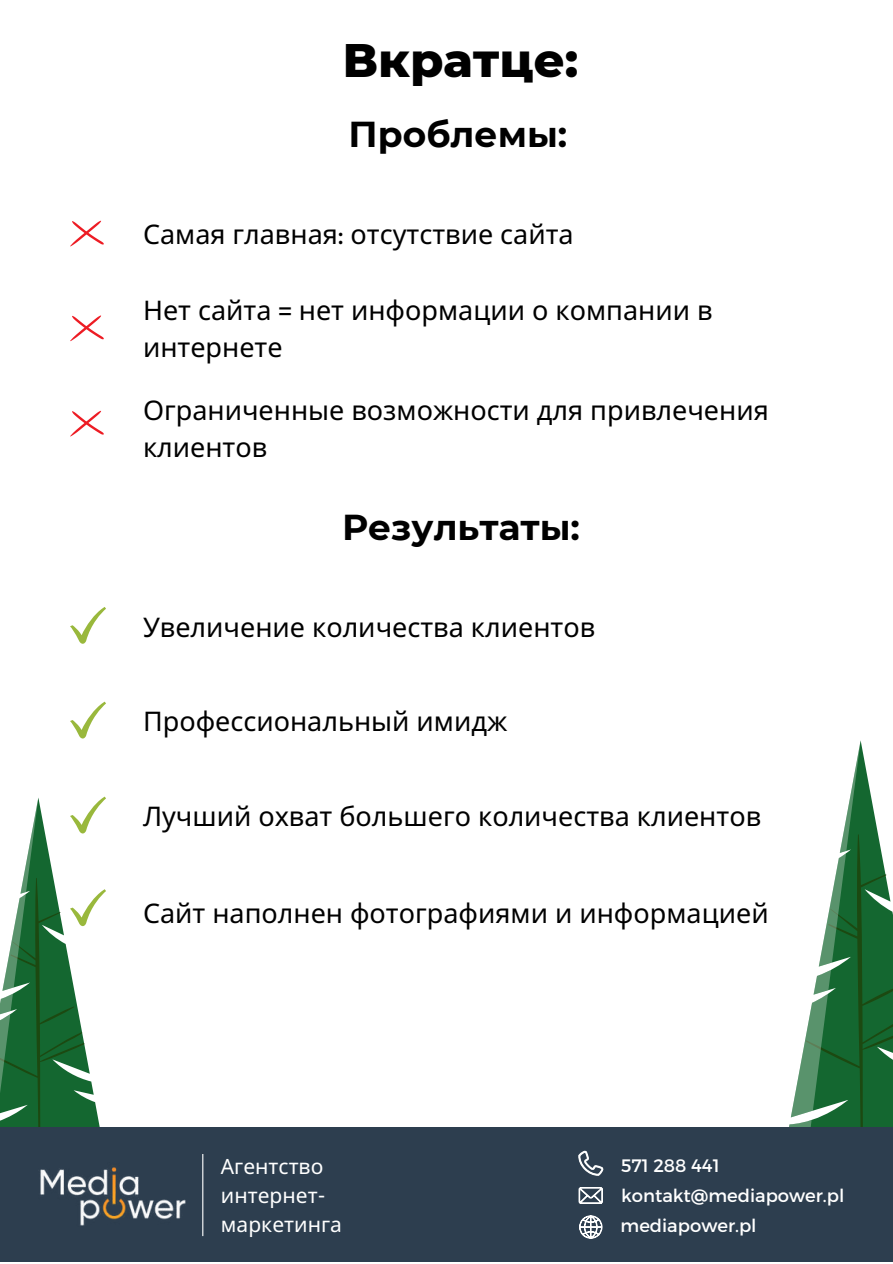
<style>
.page{position:relative;width:893px;height:1264px;background:#fff}
.page>*{position:absolute;margin:0;border:0;box-sizing:border-box;transform-origin:0 0}
.t1{font:800 48px "Montserrat";color:#000}
.t2{font:700 36px "Montserrat";color:#000}
.t3{font:27px/37px "Noto Sans";color:#000}
.t4{font:21px/29.2px "Noto Sans";color:#fff}
.t5{font:18px/30px "Montserrat";color:#fff}
.s1{font-family:"Montserrat"}
</style>
<div class="page">
<svg style="left:789px;top:740px;width:103px;height:387px"></svg>
<div style="left:0;top:1127px;width:892px;height:135px;background:#2d3e4f"></div>
<img style="left:40px;top:1167px;width:145px;height:59px">
<hr style="left:202px;top:1153px;width:1px;height:82px;background:#fff">
<svg style="left:578px;top:1151px;width:25px;height:24px"></svg>
<svg style="left:578px;top:1187px;width:25px;height:16px"></svg>
<svg style="left:579px;top:1215px;width:23px;height:23px"></svg>
<svg style="left:789px;top:766px;width:14px;height:97px"></svg>
<svg style="left:789px;top:863px;width:23px;height:97px"></svg>
<svg style="left:70px;top:221px;width:34px;height:25px"></svg>
<svg style="left:70px;top:315px;width:34px;height:26px"></svg>
<svg style="left:70px;top:411px;width:34px;height:25px"></svg>
<svg style="left:70px;top:607px;width:36px;height:36px"></svg>
<svg style="left:70px;top:701px;width:36px;height:37px"></svg>
<svg style="left:0;top:796px;width:106px;height:331px"></svg>
<h1 class="t1" style="left:342px;top:31px;width:238px">Вкратце:</h1>
<h2 class="t2" style="left:348px;top:112px;width:220px">Проблемы:</h2>
<p class="t3" style="left:143px;top:215px;width:432px">Самая главная<span class="s1">:</span> отсутствие сайта</p>
<p class="t3" style="left:143px;top:291px;width:571px">Нет сайта <span class="s1">=</span> нет информации о компании в интернете</p>
<p class="t3" style="left:143px;top:391px;width:627px">Ограниченные возможности для привлечения клиентов</p>
<h2 class="t2" style="left:342px;top:505px;width:239px">Результаты:</h2>
<p class="t3" style="left:143px;top:607px;width:454px">Увеличение количества клиентов</p>
<p class="t3" style="left:143px;top:702px;width:366px">Профессиональный имидж</p>
<p class="t3" style="left:143px;top:797px;width:619px">Лучший охват большего количества клиентов</p>
<p class="t3" style="left:143px;top:894px;width:627px">Сайт наполнен фотографиями и информацией</p>
<p class="t4" style="left:221px;top:1150px;width:122px">Агентство интернет&shy;маркетинга</p>
<p class="t5" style="left:620px;top:1149px;width:225px">571 288 441 kontakt@mediapower.pl mediapower.pl</p>
</div>
